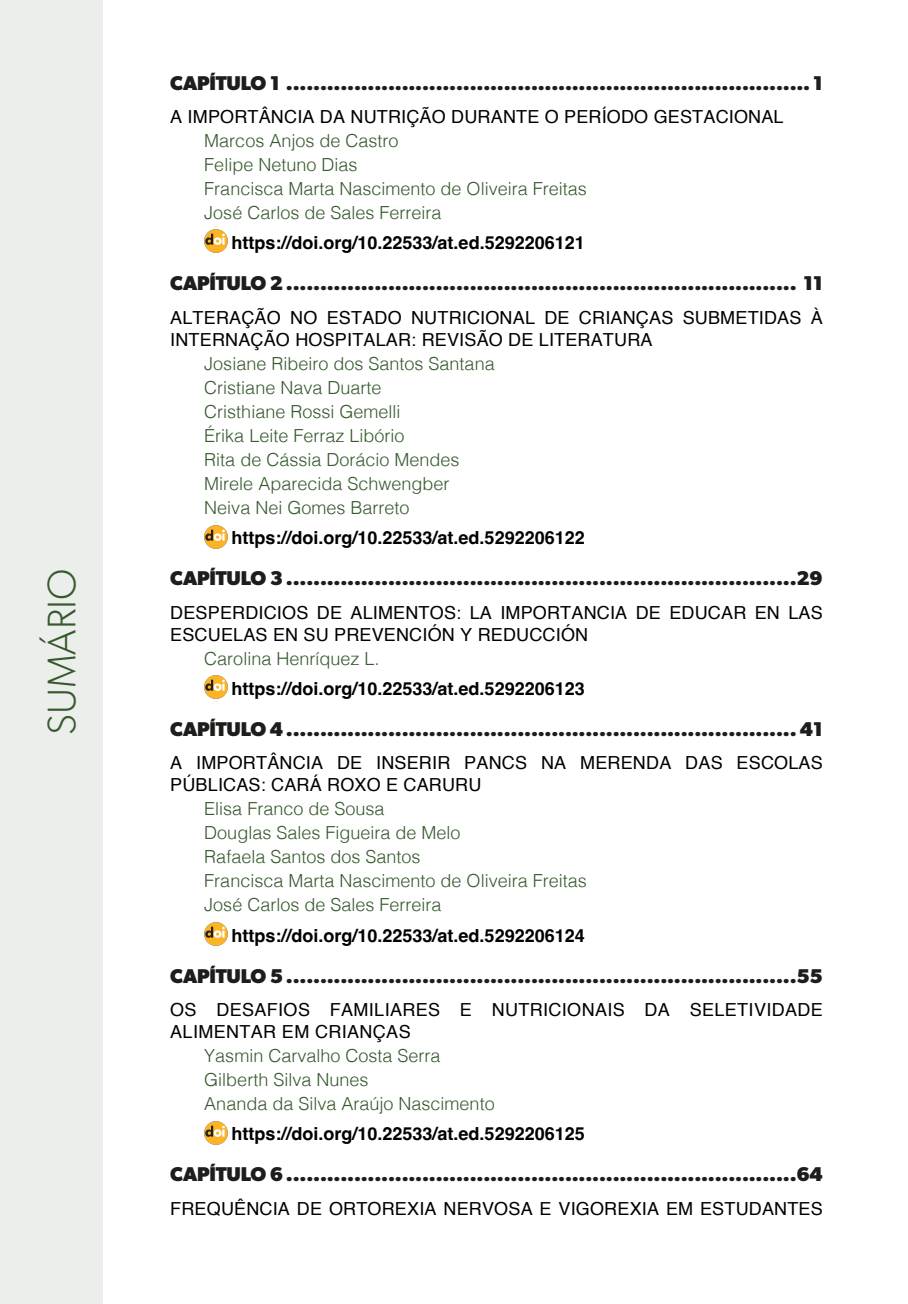
<style>
.page{position:relative;width:908px;height:1304px;background:#fff}
.page>*{position:absolute;margin:0;border:0;box-sizing:border-box;transform-origin:0 0}
.t1{font:300 40px "Gibson";color:#36592e}
.t2{font:700 20px "Gibson";letter-spacing:-.01em;color:#1d1d1b}
.t3{font:300 18px/24px "Helvetica";color:#36592e}
.t4{font:18px/22px "Helvetica";letter-spacing:.01em;color:#000}
.t5{font:700 18px/30.4px "Helvetica";color:#000}
.s1{font-style:inherit}
.s2{font-weight:300;color:#36592e}
</style>
<div class="page">
<div style="left:0;top:0;width:103px;height:1304px;background:#ebeeea"></div>
<img style="left:204px;top:230px;width:23px;height:23px">
<img style="left:204px;top:525px;width:23px;height:23px">
<img style="left:204px;top:676px;width:23px;height:23px">
<img style="left:204px;top:923px;width:23px;height:23px">
<img style="left:204px;top:1121px;width:23px;height:23px">
<h1 class="t1" style="left:37px;top:735px;width:167px;rotate:-90deg">SUMÁRIO</h1>
<p class="t2" style="left:170px;top:71px;width:653px">CAPÍTULO 1 ............................................................................. 1</p>
<p class="t4" style="left:170px;top:106px;width:614px">A IMPORTÂNCIA DA NUTRIÇÃO DURANTE O PERÍODO GESTACIONAL</p>
<p class="t3" style="left:204px;top:127px;width:384px">Marcos Anjos de Castro<br>Felipe Netuno Dias<br>Francisca Marta Nascimento de Oliveira Freitas<br>José Carlos de Sales Ferreira</p>
<p class="t5" style="left:231px;top:230px;width:355px">https://doi.org/10.22533/at.ed.<span class="s1">5292206121</span></p>
<p class="t2" style="left:170px;top:272px;width:653px">CAPÍTULO 2 ........................................................................... 11</p>
<p class="t4" style="left:170px;top:307px;width:653px">ALTERAÇÃO NO ESTADO NUTRICIONAL DE CRIANÇAS SUBMETIDAS À<br>INTERNAÇÃO HOSPITALAR: REVISÃO DE LITERATURA</p>
<p class="t3" style="left:204px;top:350px;width:292px">Josiane Ribeiro dos Santos Santana<br>Cristiane Nava Duarte<br>Cristhiane Rossi Gemelli<br>Érika Leite Ferraz Libório<br>Rita de Cássia Dorácio Mendes<br>Mirele Aparecida Schwengber<br>Neiva Nei Gomes Barreto</p>
<p class="t5" style="left:231px;top:525px;width:355px">https://doi.org/10.22533/at.ed.<span class="s1">5292206122</span></p>
<p class="t2" style="left:170px;top:566px;width:653px">CAPÍTULO 3 ...........................................................................29</p>
<p class="t4" style="left:170px;top:602px;width:653px">DESPERDICIOS DE ALIMENTOS: LA IMPORTANCIA DE EDUCAR EN LAS<br>ESCUELAS EN SU PREVENCIÓN Y REDUCCIÓN</p>
<p class="t5" style="left:231px;top:645px;width:355px;text-indent:-27px"><span class="s2">Carolina Henríquez L. </span>https://doi.org/10.22533/at.ed.<span class="s1">5292206123</span></p>
<p class="t2" style="left:170px;top:717px;width:653px">CAPÍTULO 4 ........................................................................... 41</p>
<p class="t4" style="left:170px;top:753px;width:653px">A IMPORTÂNCIA DE INSERIR PANCS NA MERENDA DAS ESCOLAS<br>PÚBLICAS: CARÁ ROXO E CARURU</p>
<p class="t3" style="left:204px;top:796px;width:384px">Elisa Franco de Sousa<br>Douglas Sales Figueira de Melo<br>Rafaela Santos dos Santos<br>Francisca Marta Nascimento de Oliveira Freitas<br>José Carlos de Sales Ferreira</p>
<p class="t5" style="left:231px;top:922px;width:355px">https://doi.org/10.22533/at.ed.<span class="s1">5292206124</span></p>
<p class="t2" style="left:170px;top:964px;width:653px">CAPÍTULO 5 ...........................................................................55</p>
<p class="t4" style="left:170px;top:999px;width:653px">OS DESAFIOS FAMILIARES E NUTRICIONAIS DA SELETIVIDADE<br>ALIMENTAR EM CRIANÇAS</p>
<p class="t3" style="left:204px;top:1042px;width:292px">Yasmin Carvalho Costa Serra<br>Gilberth Silva Nunes<br>Ananda da Silva Araújo Nascimento</p>
<p class="t5" style="left:231px;top:1121px;width:355px">https://doi.org/10.22533/at.ed.<span class="s1">5292206125</span></p>
<p class="t2" style="left:170px;top:1163px;width:653px">CAPÍTULO 6 ...........................................................................64</p>
<p class="t4" style="left:170px;top:1198px;width:653px">FREQUÊNCIA DE ORTOREXIA NERVOSA E VIGOREXIA EM ESTUDANTES</p>
</div>
